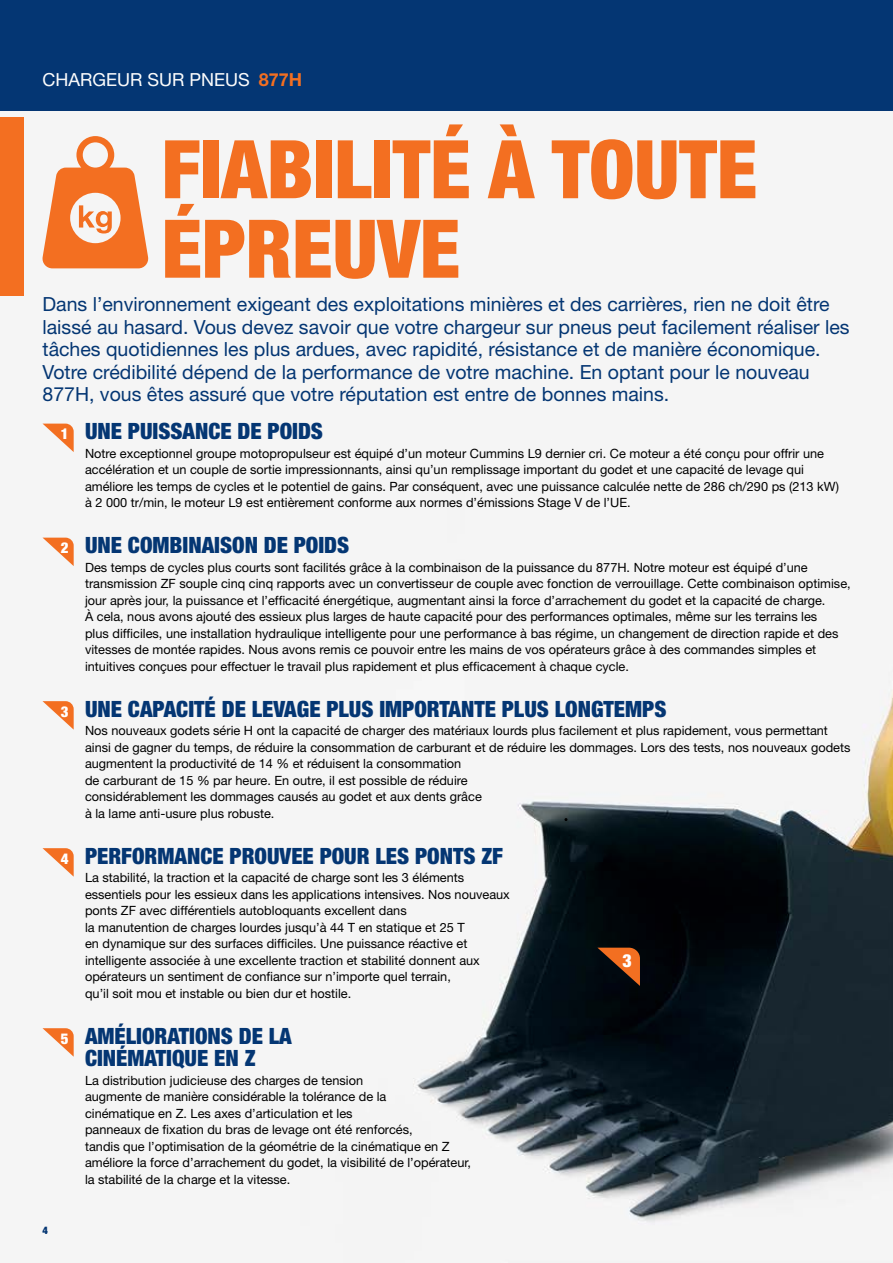
<style>
.page{position:relative;width:893px;height:1263px;background:#fff}
.page>*{position:absolute;margin:0;border:0;box-sizing:border-box;transform-origin:0 0}
.t1{font:900 condensed 81px/79.5px "Helvetica Neue LT Pro";color:#f36f21}
.t2{font:900 condensed 22.5px/22.5px "Helvetica Neue LT Pro";color:#043673;text-align:center}
.t3{font:19.5px/22.5px "Helvetica Neue LT Pro";color:#043673}
.t4{font:18px "Helvetica Neue LT Pro";color:#fff}
.t5{font:900 condensed 18px "Helvetica Neue LT Pro";color:#fff}
.t6{font:12.75px/16.5px "Helvetica Neue LT Pro";color:#000}
.t7{font:900 condensed 10.5px "Helvetica Neue LT Pro";color:#043673}
.s1{font-weight:700;color:#f36f21}
.s2{font-size:15px;color:#fff}
</style>
<div class="page">
<img style="left:0;top:0;width:893px;height:1263px">
<svg style="left:43px;top:136px;width:105px;height:132px"></svg>
<svg style="left:43px;top:424px;width:31px;height:28px"></svg>
<svg style="left:43px;top:538px;width:31px;height:28px"></svg>
<svg style="left:43px;top:701px;width:31px;height:29px"></svg>
<svg style="left:43px;top:848px;width:31px;height:29px"></svg>
<svg style="left:43px;top:1028px;width:31px;height:29px"></svg>
<svg style="left:597px;top:948px;width:43px;height:38px;background:#743917"></svg>
<h3 class="t4" style="left:43px;top:68px;width:261px">CHARGEUR SUR PNEUS <span class="s1">877H</span></h3>
<h1 class="t1" style="left:162px;top:129px;width:597px">FIABILITÉ À TOUTE<br>ÉPREUVE</h1>
<p class="t3" style="left:43px;top:293px;width:809px">Dans l’environnement exigeant des exploitations minières et des carrières, rien ne doit être laissé au hasard. Vous devez savoir que votre chargeur sur pneus peut facilement réaliser les tâches quotidiennes les plus ardues, avec rapidité, résistance et de manière économique.<br>Votre crédibilité dépend de la performance de votre machine. En optant pour le nouveau 877H, vous êtes assuré que votre réputation est entre de bonnes mains.</p>
<h2 class="t2" style="left:61px;top:420px;width:264px"><span class="s2">1</span> UNE PUISSANCE DE POIDS</h2>
<p class="t6" style="left:85px;top:445px;width:755px">Notre exceptionnel groupe motopropulseur est équipé d’un moteur Cummins L9 dernier cri. Ce moteur a été conçu pour offrir une accélération et un couple de sortie impressionnants, ainsi qu’un remplissage important du godet et une capacité de levage qui améliore les temps de cycles et le potentiel de gains. Par conséquent, avec une puissance calculée nette de 286 ch/290 ps (213 kW) à 2 000 tr/min, le moteur L9 est entièrement conforme aux normes d’émissions Stage V de l’UE.</p>
<h2 class="t2" style="left:61px;top:534px;width:290px"><span class="s2">2</span> UNE COMBINAISON DE POIDS</h2>
<p class="t6" style="left:85px;top:559px;width:767px">Des temps de cycles plus courts sont facilités grâce à la combinaison de la puissance du 877H. Notre moteur est équipé d’une transmission ZF souple cinq cinq rapports avec un convertisseur de couple avec fonction de verrouillage. Cette combinaison optimise, jour après jour, la puissance et l’efficacité énergétique, augmentant ainsi la force d’arrachement du godet et la capacité de charge.<br>À cela, nous avons ajouté des essieux plus larges de haute capacité pour des performances optimales, même sur les terrains les<br>plus difficiles, une installation hydraulique intelligente pour une performance à bas régime, un changement de direction rapide et des vitesses de montée rapides. Nous avons remis ce pouvoir entre les mains de vos opérateurs grâce à des commandes simples et intuitives conçues pour effectuer le travail plus rapidement et plus efficacement à chaque cycle.</p>
<h2 class="t2" style="left:61px;top:697px;width:607px"><span class="s2">3</span> UNE CAPACITÉ DE LEVAGE PLUS IMPORTANTE PLUS LONGTEMPS</h2>
<p class="t6" style="left:85px;top:722px;width:767px">Nos nouveaux godets série H ont la capacité de charger des matériaux lourds plus facilement et plus rapidement, vous permettant ainsi de gagner du temps, de réduire la consommation de carburant et de réduire les dommages. Lors des tests, nos nouveaux godets augmentent la productivité de 14 % et réduisent la consommation<br>de carburant de 15 % par heure. En outre, il est possible de réduire<br>considérablement les dommages causés au godet et aux dents grâce<br>à la lame anti-usure plus robuste.</p>
<h2 class="t2" style="left:61px;top:844px;width:444px"><span class="s2">4</span> PERFORMANCE PROUVEE POUR LES PONTS ZF</h2>
<p class="t6" style="left:85px;top:869px;width:426px">La stabilité, la traction et la capacité de charge sont les 3 éléments essentiels pour les essieux dans les applications intensives. Nos nouveaux ponts ZF avec différentiels autobloquants excellent dans<br>la manutention de charges lourdes jusqu’à 44 T en statique et 25 T<br>en dynamique sur des surfaces difficiles. Une puissance réactive et intelligente associée à une excellente traction et stabilité donnent aux opérateurs un sentiment de confiance sur n’importe quel terrain,<br>qu’il soit mou et instable ou bien dur et hostile.</p>
<h2 class="t2" style="left:61px;top:1024px;width:232px"><span class="s2">5</span> AMÉLIORATIONS DE LA<br>CINÉMATIQUE EN Z</h2>
<p class="t6" style="left:85px;top:1072px;width:388px">La distribution judicieuse des charges de tension<br>augmente de manière considérable la tolérance de la<br>cinématique en Z. Les axes d’articulation et les<br>panneaux de fixation du bras de levage ont été renforcés,<br>tandis que l’optimisation de la géométrie de la cinématique en Z améliore la force d’arrachement du godet, la visibilité de l’opérateur, la stabilité de la charge et la vitesse.</p>
<h3 class="t5" style="left:623px;top:950px;width:11px">3</h3>
<p class="t7" style="left:43px;top:1224px;width:7px">4</p>
</div>
